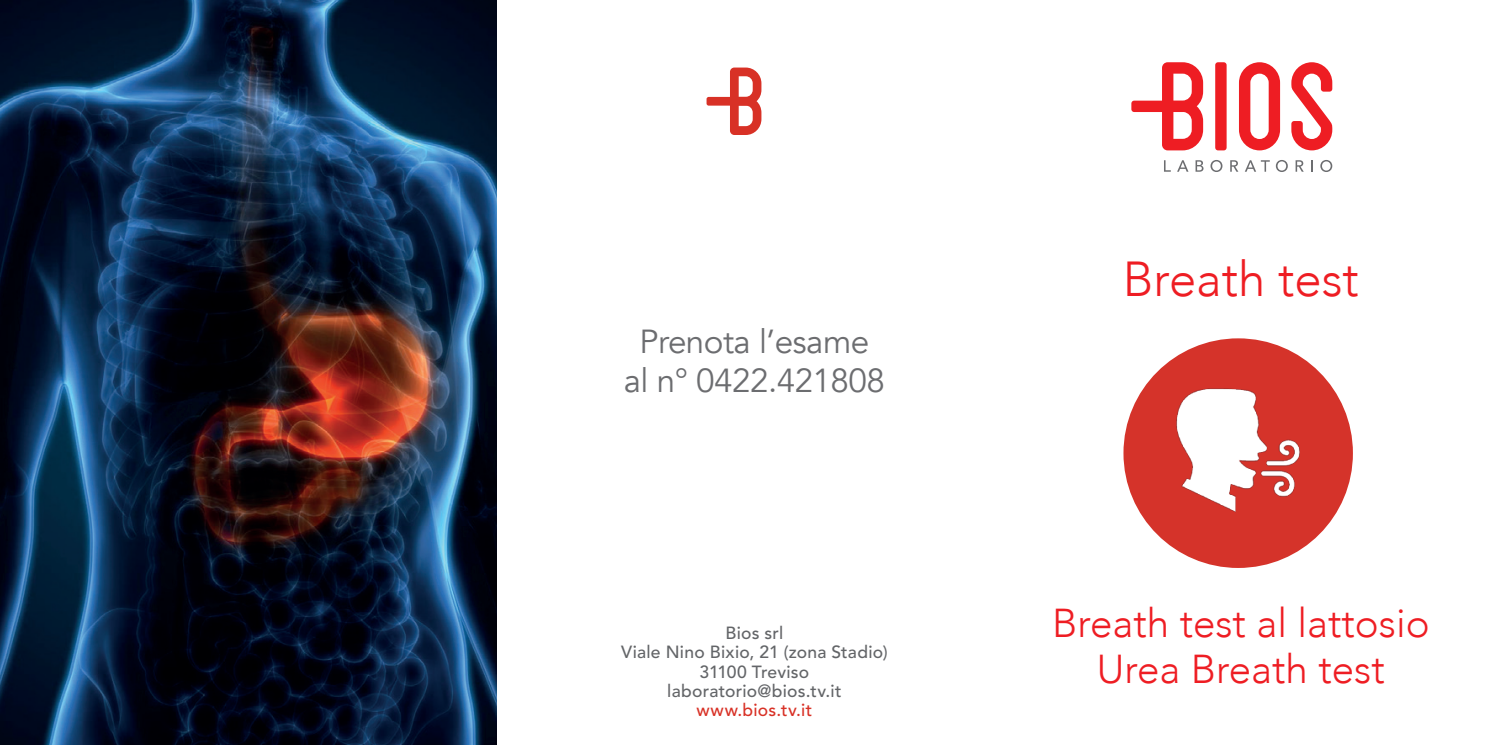
<style>
.page{position:relative;width:1489px;height:745px;background:#fff}
.page>*{position:absolute;margin:0;border:0;box-sizing:border-box;transform-origin:0 0}
.t1{font:300 49px "Avenir";color:#ee1d23}
.t2{font:300 40.25px/45.7px "Avenir";color:#ee1d23;text-align:center}
.t3{font:33.25px/38.5px "Avenir";letter-spacing:-.015em;color:#6c6d70;text-align:center}
.t4{font:500 17.5px/19.2px "Avenir LT Std";letter-spacing:.01em;color:#636568;text-align:center}
.t5{font:500 17.5px "Avenir LT Std";letter-spacing:.02em;color:#d83126}
</style>
<div class="page">
<svg style="left:730px;top:67px;width:31px;height:68px"></svg>
<div style="left:706px;top:97px;width:46px;height:9px;background:#d83126;border-radius:2px"></div>
<svg style="left:1131px;top:62px;width:71px;height:88px"></svg>
<div style="left:1215px;top:62px;width:11px;height:88px;background:#ee1d23;border-radius:3px"></div>
<svg style="left:1239px;top:62px;width:40px;height:88px"></svg>
<svg style="left:1291px;top:62px;width:41px;height:88px"></svg>
<svg style="left:1164px;top:160px;width:6px;height:12px"></svg>
<svg style="left:1177px;top:160px;width:11px;height:12px"></svg>
<svg style="left:1195px;top:160px;width:8px;height:12px"></svg>
<svg style="left:1210px;top:160px;width:12px;height:12px"></svg>
<svg style="left:1230px;top:160px;width:8px;height:12px"></svg>
<svg style="left:1245px;top:160px;width:24px;height:12px"></svg>
<svg style="left:1275px;top:160px;width:12px;height:12px"></svg>
<svg style="left:1295px;top:160px;width:8px;height:12px"></svg>
<svg style="left:1311px;top:160px;width:1px;height:12px"></svg>
<svg style="left:1320px;top:160px;width:12px;height:12px"></svg>
<div style="left:1123px;top:338px;width:229px;height:229px;background:#d5332a;border-radius:50%"></div>
<img style="left:1176px;top:388px;width:124px;height:124px">
<img style="left:0;top:0;width:496px;height:744px">
<h3 class="t3" style="left:623px;top:323px;width:263px">Prenota l’esame al n° 0422.421808</h3>
<p class="t4" style="left:621px;top:623px;width:268px">Bios srl<br>Viale Nino Bixio, 21 (zona Stadio)<br>31100 Treviso laboratorio@bios.tv.it</p>
<p class="t5" style="left:696px;top:699px;width:117px">www.bios.tv.it</p>
<h1 class="t1" style="left:1122px;top:250px;width:238px">Breath test</h1>
<h2 class="t2" style="left:1051px;top:599px;width:379px">Breath test al lattosio<br>Urea Breath test</h2>
</div>
